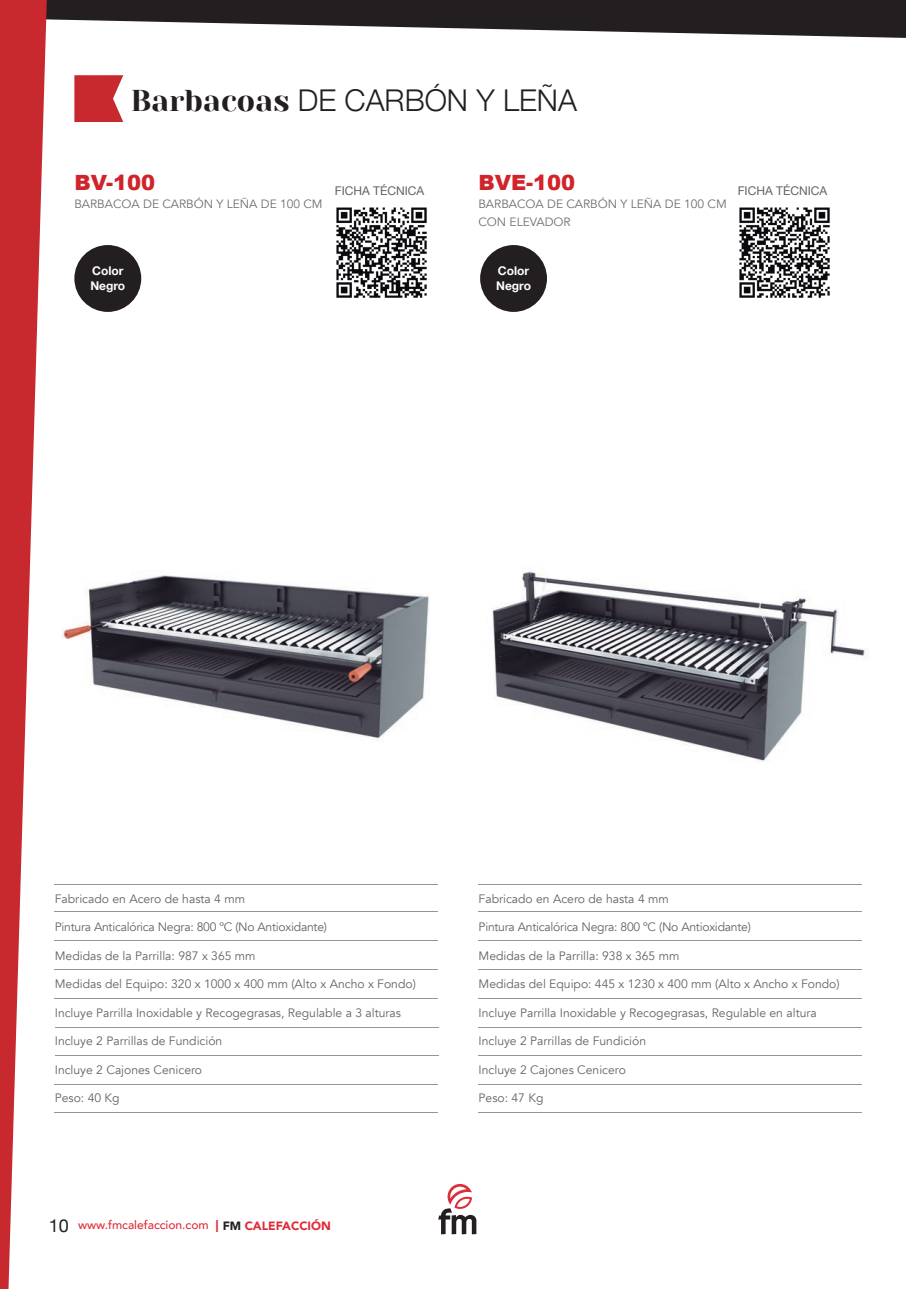
<style>
.page{position:relative;width:906px;height:1289px;background:#fff}
.page>*{position:absolute;margin:0;border:0;box-sizing:border-box;transform-origin:0 0}
.t1{font:300 30px "Helvetica Neue";color:#231f20}
.t2{font:900 21px "Arial";color:#d1232a}
.t3{font:12.15px "Avenir";color:#636366}
.t4{font:12.15px "Avenir";letter-spacing:-.02em;color:#636366}
.t5{font:12px/18px "Avenir";color:#6c6d70}
.t6{font:500 12px "Avenir";color:#de2c38}
.t7{font:12px "Helvetica Neue";color:#636366}
.t8{font:700 12px/14.4px "Helvetica Neue";color:#fff}
.s1{font-family:"Yeseva One";font-weight:400}
.s2{font-family:"Helvetica Neue";font-weight:400;font-size:18px;color:#231f20}
.s3{font-family:"Univers";font-weight:700}
.s4{font-weight:900;color:#231f20}
.s5{font-weight:900}
</style>
<div class="page">
<svg style="left:438px;top:1184px;width:38px;height:50px"></svg>
<svg style="left:47px;top:0;width:859px;height:38px"></svg>
<svg style="left:0;top:0;width:47px;height:1288px;fill:#c7292f"></svg>
<hr style="left:55px;top:884px;width:383px;height:1px;background:#939598">
<hr style="left:55px;top:910px;width:383px;height:1px;background:#939598">
<hr style="left:55px;top:939px;width:383px;height:1px;background:#939598">
<hr style="left:55px;top:968px;width:383px;height:1px;background:#939598">
<hr style="left:55px;top:997px;width:383px;height:1px;background:#939598">
<hr style="left:55px;top:1026px;width:383px;height:1px;background:#939598">
<hr style="left:55px;top:1055px;width:383px;height:1px;background:#939598">
<hr style="left:55px;top:1083px;width:383px;height:1px;background:#939598">
<hr style="left:55px;top:1112px;width:383px;height:1px;background:#939598">
<hr style="left:478px;top:884px;width:383px;height:1px;background:#939598">
<hr style="left:478px;top:910px;width:383px;height:1px;background:#939598">
<hr style="left:478px;top:939px;width:383px;height:1px;background:#939598">
<hr style="left:478px;top:968px;width:383px;height:1px;background:#939598">
<hr style="left:478px;top:997px;width:383px;height:1px;background:#939598">
<hr style="left:479px;top:1026px;width:383px;height:1px;background:#939598">
<hr style="left:479px;top:1055px;width:383px;height:1px;background:#939598">
<hr style="left:478px;top:1083px;width:383px;height:1px;background:#939598">
<hr style="left:478px;top:1112px;width:383px;height:1px;background:#939598">
<img style="left:336px;top:207px;width:91px;height:91px">
<img style="left:739px;top:207px;width:91px;height:91px">
<div style="left:74px;top:245px;width:67px;height:67px;background:#231f20;border-radius:50%"></div>
<div style="left:480px;top:245px;width:67px;height:67px;background:#231f20;border-radius:50%"></div>
<img style="left:62px;top:575px;width:367px;height:165px">
<img style="left:492px;top:571px;width:375px;height:191px">
<svg style="left:74px;top:75px;width:49px;height:47px;background:#cd4046"></svg>
<h1 class="t1" style="left:131px;top:76px;width:448px"><span class="s1">Barbacoas</span> DE CARBÓN Y LEÑA</h1>
<h2 class="t2" style="left:74px;top:167px;width:82px">BV-100</h2>
<p class="t5" style="left:74px;top:195px;width:250px">BARBACOA DE CARBÓN Y LEÑA DE 100 CM</p>
<h2 class="t2" style="left:478px;top:167px;width:98px">BVE-100</h2>
<p class="t5" style="left:478px;top:195px;width:250px">BARBACOA DE CARBÓN Y LEÑA DE 100 CM<br>CON ELEVADOR</p>
<p class="t7" style="left:335px;top:181px;width:91px">FICHA TÉCNICA</p>
<p class="t7" style="left:738px;top:181px;width:91px">FICHA TÉCNICA</p>
<p class="t8" style="left:90px;top:264px;width:36px">Color<br>Negro</p>
<p class="t8" style="left:496px;top:264px;width:36px">Color<br>Negro</p>
<p class="t3" style="left:55px;top:891px;width:192px">Fabricado en Acero de hasta 4 mm</p>
<p class="t4" style="left:55px;top:919px;width:274px">Pintura Anticalórica Negra: 800 ºC (No Antioxidante)</p>
<p class="t3" style="left:55px;top:948px;width:202px">Medidas de la Parrilla: 987 x 365 mm</p>
<p class="t3" style="left:55px;top:976px;width:362px">Medidas del Equipo: 320 x 1000 x 400 mm (Alto x Ancho x Fondo)</p>
<p class="t3" style="left:55px;top:1005px;width:348px">Incluye Parrilla Inoxidable y Recogegrasas, Regulable a 3 alturas</p>
<p class="t3" style="left:55px;top:1033px;width:169px">Incluye 2 Parrillas de Fundición</p>
<p class="t3" style="left:55px;top:1062px;width:149px">Incluye 2 Cajones Cenicero</p>
<p class="t3" style="left:55px;top:1090px;width:66px">Peso: 40 Kg</p>
<p class="t6" style="left:49px;top:1214px;width:283px"><span class="s2">10</span> www.fmcalefaccion.com <span class="s3">|</span> <span class="s4">FM</span> <span class="s5">CALEFACCIÓN</span></p>
<p class="t3" style="left:478px;top:891px;width:192px">Fabricado en Acero de hasta 4 mm</p>
<p class="t4" style="left:478px;top:919px;width:274px">Pintura Anticalórica Negra: 800 ºC (No Antioxidante)</p>
<p class="t3" style="left:478px;top:948px;width:202px">Medidas de la Parrilla: 938 x 365 mm</p>
<p class="t3" style="left:478px;top:976px;width:362px">Medidas del Equipo: 445 x 1230 x 400 mm (Alto x Ancho x Fondo)</p>
<p class="t3" style="left:478px;top:1005px;width:340px">Incluye Parrilla Inoxidable y Recogegrasas, Regulable en altura</p>
<p class="t3" style="left:478px;top:1033px;width:169px">Incluye 2 Parrillas de Fundición</p>
<p class="t3" style="left:478px;top:1062px;width:149px">Incluye 2 Cajones Cenicero</p>
<p class="t3" style="left:478px;top:1090px;width:66px">Peso: 47 Kg</p>
</div>
